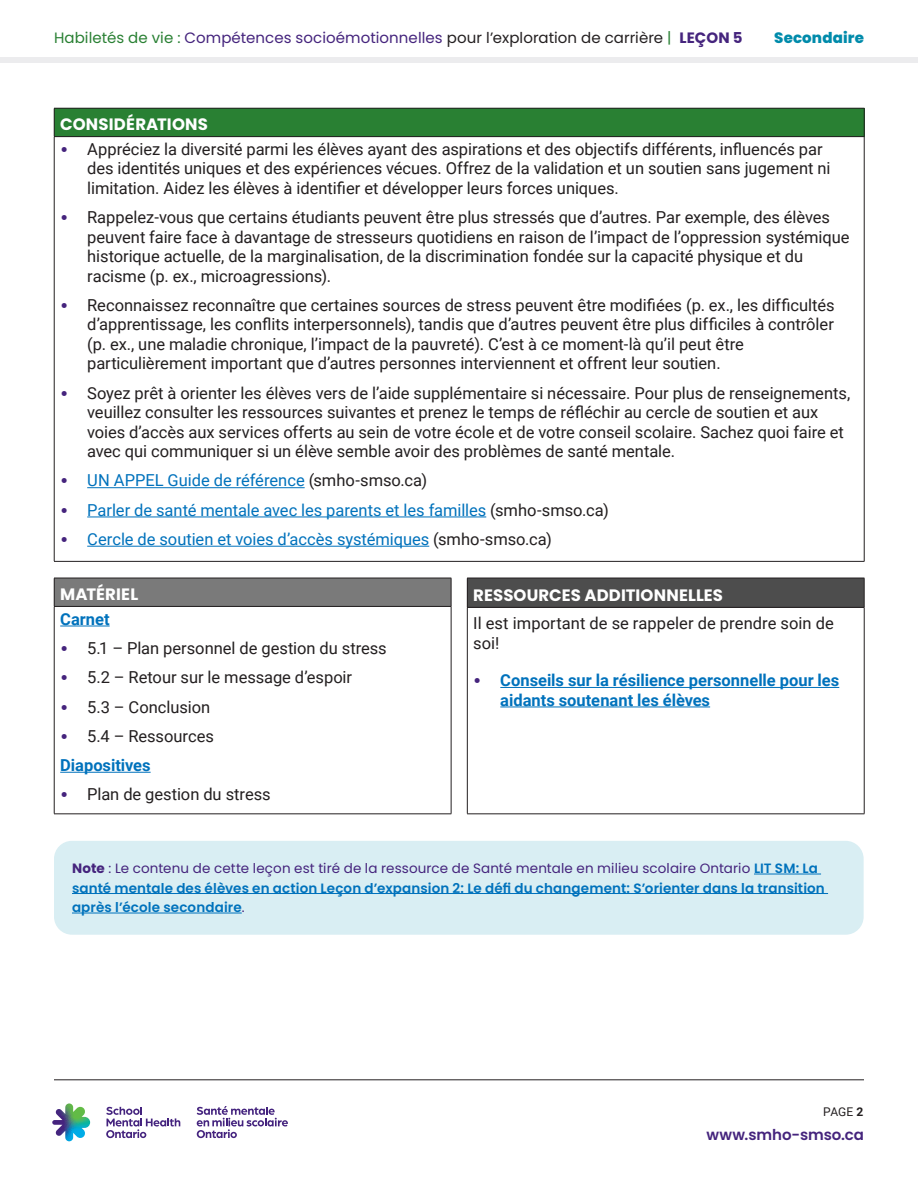
<style>
.page{position:relative;width:918px;height:1188px;background:#fff}
.page>*{position:absolute;margin:0;border:0;box-sizing:border-box;transform-origin:0 0}
.P_Body_Copy_black_11_with_1p_space_after{font:16.5px/19.5px "Roboto";letter-spacing:-.005em;color:#231f20}
.t1{font:16.5px "Roboto";letter-spacing:-.005em;color:#0072bc}
.Table_Bull_space_after{font:700 16.5px/19.5px "Roboto";color:#0072bc}
.Table_Hed_1{font:700 16.5px "Poppins";letter-spacing:.01em;color:#fff}
.t2{font:15px "Poppins";letter-spacing:.005em;color:#45247d}
.t3{font:600 15px "Poppins";letter-spacing:-.005em;color:#45247d}
.t4{font:800 15px "Poppins";letter-spacing:.01em;color:#008bab}
.Text_with_teal_shade_background{font:600 13.5px/19.5px "Poppins";letter-spacing:.01em;color:#0072bc}
.t5{font:12px "Roboto";color:#231f20}
.s1{color:#298033}
.s2{color:#231f20}
.s3{font-weight:700}
.s4{font-family:"Poppins";font-weight:700;color:#45247d}
.s5{font-family:"Poppins";color:#45247d}
.s6{font-weight:700;color:#45247d}
.s7{font-weight:400;color:#45247d}
</style>
<div class="page">
<div style="left:54px;top:108px;width:810px;height:29px;background:#298033"></div>
<hr style="left:54px;top:108px;width:810px;height:1px;background:#231f20">
<svg style="left:54px;top:108px;width:1px;height:28px"></svg>
<svg style="left:864px;top:108px;width:1px;height:28px"></svg>
<hr style="left:54px;top:136px;width:810px;height:1px;background:#231f20">
<hr style="left:54px;top:137px;width:1px;height:424px;background:#231f20">
<hr style="left:864px;top:137px;width:1px;height:424px;background:#231f20">
<hr style="left:54px;top:561px;width:810px;height:1px;background:#231f20">
<hr style="left:87px;top:487px;width:218px;height:1px;background:#0072bc">
<hr style="left:87px;top:517px;width:399px;height:1px;background:#0072bc">
<hr style="left:87px;top:546px;width:342px;height:1px;background:#0072bc">
<div style="left:54px;top:578px;width:397px;height:28px;background:#7a7a7a"></div>
<hr style="left:54px;top:578px;width:397px;height:1px;background:#231f20">
<svg style="left:54px;top:578px;width:1px;height:28px"></svg>
<svg style="left:451px;top:578px;width:1px;height:28px"></svg>
<hr style="left:54px;top:606px;width:397px;height:1px;background:#231f20">
<hr style="left:54px;top:607px;width:1px;height:207px;background:#231f20">
<hr style="left:451px;top:607px;width:1px;height:207px;background:#231f20">
<hr style="left:54px;top:814px;width:397px;height:1px;background:#231f20">
<hr style="left:60px;top:626px;width:50px;height:1px;background:#0072bc">
<hr style="left:60px;top:772px;width:91px;height:1px;background:#0072bc">
<div style="left:467px;top:578px;width:397px;height:29px;background:#4d4d4d"></div>
<hr style="left:467px;top:578px;width:397px;height:1px;background:#231f20">
<svg style="left:467px;top:579px;width:1px;height:28px"></svg>
<svg style="left:864px;top:578px;width:1px;height:29px"></svg>
<hr style="left:467px;top:607px;width:397px;height:1px;background:#231f20">
<hr style="left:467px;top:608px;width:1px;height:206px;background:#231f20">
<hr style="left:864px;top:608px;width:1px;height:206px;background:#231f20">
<hr style="left:467px;top:814px;width:397px;height:1px;background:#231f20">
<hr style="left:500px;top:687px;width:339px;height:1px;background:#0072bc">
<hr style="left:500px;top:707px;width:210px;height:1px;background:#0072bc">
<div style="left:54px;top:841px;width:810px;height:94px;background:#d9eef3;border-radius:18px"></div>
<hr style="left:754px;top:874px;width:67px;height:1px;background:#0072bc">
<hr style="left:72px;top:893px;width:756px;height:1px;background:#0072bc">
<hr style="left:72px;top:913px;width:170px;height:1px;background:#0072bc">
<div style="left:0;top:57px;width:918px;height:6px;background:#ececee"></div>
<hr style="left:54px;top:1080px;width:810px;height:1px;background:#231f20">
<svg style="left:52px;top:1103px;width:38px;height:38px"></svg>
<svg style="left:197px;top:1106px;width:91px;height:32px"></svg>
<svg style="left:106px;top:1107px;width:74px;height:31px"></svg>
<p class="t2" style="left:54px;top:29px;width:690px"><span class="s1">Habiletés de vie :</span> Compétences socioémotionnelles <span class="s2">pour l’exploration de carrière</span> <span class="s1">|</span> <span class="s3">LEÇON 5</span></p>
<p class="t4" style="left:774px;top:29px;width:91px">Secondaire</p>
<p class="Table_Hed_1" style="left:60px;top:115px;width:149px">CONSIDÉRATIONS</p>
<p class="P_Body_Copy_black_11_with_1p_space_after" style="left:87px;top:139px;width:745px;text-indent:-27px"><span class="s4">•</span> Appréciez la diversité parmi les élèves ayant des aspirations et des objectifs différents, influencés par des identités uniques et des expériences vécues. Offrez de la validation et un soutien sans jugement ni limitation. Aidez les élèves à identifier et développer leurs forces uniques.</p>
<p class="P_Body_Copy_black_11_with_1p_space_after" style="left:87px;top:207px;width:764px;text-indent:-27px"><span class="s4">•</span> Rappelez-vous que certains étudiants peuvent être plus stressés que d’autres. Par exemple, des élèves peuvent faire face à davantage de stresseurs quotidiens en raison de l’impact de l’oppression systémique historique actuelle, de la marginalisation, de la discrimination fondée sur la capacité physique et du racisme (p. ex., microagressions).</p>
<p class="P_Body_Copy_black_11_with_1p_space_after" style="left:87px;top:295px;width:749px;text-indent:-27px"><span class="s4">•</span> Reconnaissez reconnaître que certaines sources de stress peuvent être modifiées (p. ex., les difficultés d’apprentissage, les conflits interpersonnels), tandis que d’autres peuvent être plus difficiles à contrôler (p. ex., une maladie chronique, l’impact de la pauvreté). C’est à ce moment-là qu’il peut être particulièrement important que d’autres personnes interviennent et offrent leur soutien.</p>
<p class="P_Body_Copy_black_11_with_1p_space_after" style="left:87px;top:383px;width:765px;text-indent:-27px"><span class="s4">•</span> Soyez prêt à orienter les élèves vers de l’aide supplémentaire si nécessaire. Pour plus de renseignements, veuillez consulter les ressources suivantes et prenez le temps de réfléchir au cercle de soutien et aux voies d’accès aux services offerts au sein de votre école et de votre conseil scolaire. Sachez quoi faire et avec qui communiquer si un élève semble avoir des problèmes de santé mentale.</p>
<p class="t1" style="left:60px;top:469px;width:369px"><span class="s4">•</span> UN APPEL Guide de référence <span class="s2">(smho-smso.ca)</span></p>
<p class="t1" style="left:60px;top:498px;width:550px"><span class="s4">•</span> Parler de santé mentale avec les parents et les familles <span class="s2">(smho-smso.ca)</span></p>
<p class="t1" style="left:60px;top:528px;width:493px"><span class="s4">•</span> Cercle de soutien et voies d’accès systémiques <span class="s2">(smho-smso.ca)</span></p>
<p class="Table_Hed_1" style="left:60px;top:584px;width:80px">MATÉRIEL</p>
<p class="Table_Bull_space_after" style="left:60px;top:609px;width:51px">Carnet</p>
<p class="P_Body_Copy_black_11_with_1p_space_after" style="left:60px;top:638px;width:328px"><span class="s4">•</span> 5.1 – Plan personnel de gestion du stress</p>
<p class="P_Body_Copy_black_11_with_1p_space_after" style="left:60px;top:667px;width:293px"><span class="s4">•</span> 5.2 – Retour sur le message d’espoir</p>
<p class="P_Body_Copy_black_11_with_1p_space_after" style="left:60px;top:696px;width:152px"><span class="s4">•</span> 5.3 – Conclusion</p>
<p class="P_Body_Copy_black_11_with_1p_space_after" style="left:60px;top:726px;width:155px"><span class="s4">•</span> 5.4 – Ressources</p>
<p class="Table_Bull_space_after" style="left:60px;top:755px;width:92px">Diapositives</p>
<p class="P_Body_Copy_black_11_with_1p_space_after" style="left:60px;top:784px;width:212px"><span class="s4">•</span> Plan de gestion du stress</p>
<p class="Table_Hed_1" style="left:473px;top:586px;width:251px">RESSOURCES ADDITIONNELLES</p>
<p class="P_Body_Copy_black_11_with_1p_space_after" style="left:473px;top:613px;width:362px">Il est important de se rappeler de prendre soin de soi!</p>
<p class="Table_Bull_space_after" style="left:500px;top:670px;width:340px;text-indent:-27px"><span class="s5">•</span> Conseils sur la résilience personnelle pour les aidants soutenant les élèves</p>
<p class="Text_with_teal_shade_background" style="left:72px;top:859px;width:754px"><span class="s6">Note</span> <span class="s7">: Le contenu de cette leçon est tiré de la ressource de Santé mentale en milieu scolaire Ontario</span> LIT SM: La santé mentale des élèves en action Leçon d’expansion 2: Le défi du changement: S’orienter dans la transition après l’école secondaire<span class="s7">.</span></p>
<p class="t5" style="left:823px;top:1103px;width:42px">PAGE <span class="s3">2</span></p>
<p class="t3" style="left:706px;top:1126px;width:159px">www.smho-smso.ca</p>
</div>
